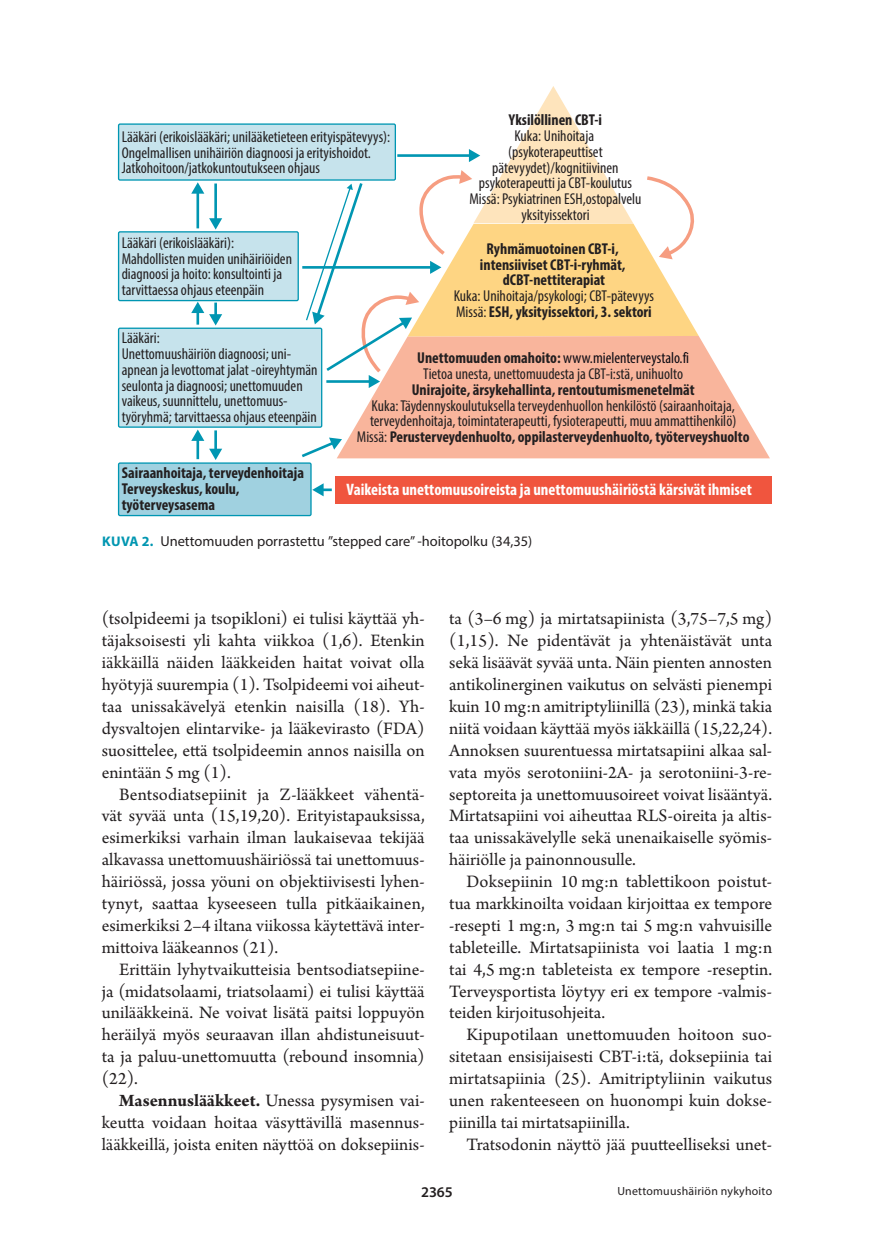
<style>
.page{position:relative;width:874px;height:1241px;background:#fff}
.page>*{position:absolute;margin:0;border:0;box-sizing:border-box;transform-origin:0 0}
.t1{font:18.38px/21.9px "Arno Pro";color:#231f20;text-align:justify}
.t2{font:700 condensed 16.62px "Myriad Pro";color:#fff}
.t3{font:condensed 15.75px/15.8px "Myriad Pro";color:#231f20}
.t4{font:700 condensed 15.75px/15.8px "Myriad Pro";color:#231f20}
.t5{font:600 14.88px "Myriad Pro";color:#231f20}
.kt{font:14.35px "Myriad Pro";color:#231f20}
.Ala{font:11.9px "Myriad Pro";letter-spacing:.02em;color:#231f20}
.s1{font-weight:700}
.s2{font-weight:400}
.s3{color:#0e0c14}
.s4{font-weight:700;font-size:14px;color:#0096b1}
</style>
<div class="page">
<div style="left:118px;top:124px;width:277px;height:56px;background:#c6e3ec"></div>
<div style="left:118px;top:123px;width:278px;height:58px;border:1px solid #0096b2"></div>
<div style="left:118px;top:232px;width:180px;height:68px;background:#c6e3ec"></div>
<div style="left:118px;top:231px;width:181px;height:70px;border:1px solid #0096b2"></div>
<div style="left:118px;top:328px;width:203px;height:99px;background:#c6e3ec"></div>
<div style="left:118px;top:327px;width:204px;height:100px;border:1px solid #0096b2"></div>
<div style="left:118px;top:463px;width:193px;height:52px;background:#a0d1e0"></div>
<div style="left:118px;top:462px;width:193px;height:54px;border:1px solid #0096b2"></div>
<div style="left:335px;top:476px;width:436px;height:28px;background:#f0553e"></div>
<svg style="left:342px;top:336px;width:427px;height:122px;fill:#f9b59c"></svg>
<hr style="left:196px;top:439px;width:3px;height:20px;background:#0096b2">
<svg style="left:191px;top:429px;width:13px;height:12px"></svg>
<hr style="left:214px;top:430px;width:3px;height:20px;background:#0096b2">
<svg style="left:209px;top:448px;width:13px;height:12px"></svg>
<svg style="left:191px;top:301px;width:31px;height:24px"></svg>
<hr style="left:196px;top:192px;width:3px;height:36px;background:#0096b2">
<svg style="left:191px;top:182px;width:13px;height:12px"></svg>
<hr style="left:214px;top:183px;width:3px;height:37px;background:#0096b2">
<svg style="left:209px;top:218px;width:13px;height:11px"></svg>
<hr style="left:302px;top:266px;width:130px;height:3px;background:#0096b2">
<svg style="left:302px;top:437px;width:40px;height:22px"></svg>
<svg style="left:312px;top:483px;width:19px;height:13px"></svg>
<svg style="left:305px;top:86px;width:393px;height:302px"></svg>
<p class="t3" style="left:469px;top:112px;width:173px;text-align:center"><span class="s1">Yksilöllinen CBT-i<br></span>Kuka: Unihoitaja (psykoterapeuttiset pätevyydet)/kognitiivinen psykoterapeutti ja CBT-koulutus<br>Missä: Psykiatrinen ESH,ostopalvelu yksityissektori</p>
<p class="t4" style="left:453px;top:240px;width:202px;text-align:center">Ryhmämuotoinen CBT-i, intensiiviset CBT-i-ryhmät, dCBT-nettiterapiat<br><span class="s2">Kuka: Unihoitaja/psykologi; CBT-pätevyys<br>Missä:</span> ESH, yksityissektori, 3. sektori</p>
<p class="t3" style="left:357px;top:350px;width:394px;text-align:center"><span class="s1">Unettomuuden omahoito:</span> <span class="s3">www.mielenterveystalo.fi<br></span>Tietoa unesta, unettomuudesta ja CBT-i:stä, unihuolto<br><span class="s1">Unirajoite, ärsykehallinta, rentoutumismenetelmät<br></span>Kuka: Täydennyskoulutuksella terveydenhuollon henkilöstö (sairaanhoitaja, terveydenhoitaja, toimintaterapeutti, fysioterapeutti, muu ammattihenkilö)<br>Missä: <span class="s1">Perusterveydenhuolto, oppilasterveydenhuolto, työterveyshuolto</span></p>
<p class="t2" style="left:346px;top:479px;width:407px">Vaikeista unettomuusoireista ja unettomuushäiriöstä kärsivät ihmiset</p>
<p class="kt" style="left:102px;top:532px;width:431px"><span class="s4">KUVA 2.</span> Unettomuuden porrastettu ”stepped care” -hoitopolku (34,35)</p>
<p class="t3" style="left:122px;top:129px;width:270px">Lääkäri (erikoislääkäri; unilääketieteen erityispätevyys):<br>Ongelmallisen unihäiriön diagnoosi ja erityishoidot.<br>Jatkohoitoon/jatkokuntoutukseen ohjaus</p>
<p class="t3" style="left:122px;top:235px;width:172px">Lääkäri (erikoislääkäri):<br>Mahdollisten muiden unihäiriöiden diagnoosi ja hoito: konsultointi ja tarvittaessa ohjaus eteenpäin</p>
<p class="t3" style="left:122px;top:330px;width:197px">Lääkäri:<br>Unettomuushäiriön diagnoosi; uni&shy;apnean ja levottomat jalat -oireyhtymän seulonta ja diagnoosi; unettomuuden vaikeus, suunnittelu, unettomuus&shy;työryhmä; tarvittaessa ohjaus eteenpäin</p>
<p class="t4" style="left:122px;top:464px;width:184px">Sairaanhoitaja, terveydenhoitaja<br>Terveyskeskus, koulu, työterveysasema</p>
<p class="t1" style="left:102px;top:609px;width:324px">(tsolpideemi ja tsopikloni) ei tulisi käyttää yh‑ täjaksoisesti yli kahta viikkoa (1,6). Etenkin iäkkäillä näiden lääkkeiden haitat voivat olla hyötyjä suurempia (1). Tsolpideemi voi aiheut&shy;taa unissakävelyä etenkin naisilla (18). Yh‑ dysvaltojen elintarvike- ja lääkevirasto (FDA) suosittelee, että tsolpideemin annos naisilla on enintään 5 mg (1).</p>
<p class="t1" style="left:102px;top:784px;width:324px;text-indent:17px">Bentsodiatsepiinit ja Z-lääkkeet vähentä‑ vät syvää unta (15,19,20). Erityistapauksissa, esimerkiksi varhain ilman laukaisevaa tekijää alkavassa unettomuushäiriössä tai unettomuus‑ häiriössä, jossa yöuni on objektiivisesti lyhen‑ tynyt, saattaa kyseeseen tulla pitkäaikainen, esimerkiksi 2–4 iltana viikossa käytettävä inter‑ mittoiva lääkeannos (21).</p>
<p class="t1" style="left:102px;top:959px;width:324px;text-indent:17px">Erittäin lyhytvaikutteisia bentsodiatsepiine‑ ja (midatsolaami, triatsolaami) ei tulisi käyttää unilääkkeinä. Ne voivat lisätä paitsi loppuyön heräilyä myös seuraavan illan ahdistuneisuut‑ ta ja paluu-unettomuutta (rebound insomnia) (22).</p>
<p class="t1" style="left:102px;top:1090px;width:324px;text-indent:17px"><span class="s1">Masennuslääkkeet.</span> Unessa pysymisen vai‑ keutta voidaan hoitaa väsyttävillä masennus‑ lääkkeillä, joista eniten näyttöä on doksepiinis‑</p>
<p class="t1" style="left:449px;top:609px;width:324px">ta (3–6 mg) ja mirtatsapiinista (3,75–7,5 mg) (1,15). Ne pidentävät ja yhtenäistävät unta sekä lisäävät syvää unta. Näin pienten annosten antikolinerginen vaikutus on selvästi pienempi kuin 10 mg:n amitriptyliinillä (23), minkä takia niitä voidaan käyttää myös iäkkäillä (15,22,24).<br>Annoksen suurentuessa mirtatsapiini alkaa sal‑ vata myös serotoniini-2A- ja serotoniini-3-re‑ septoreita ja unettomuusoireet voivat lisääntyä.<br>Mirtatsapiini voi aiheuttaa RLS-oireita ja altis‑ taa unissakävelylle sekä unenaikaiselle syömis‑ häiriölle ja painonnousulle.</p>
<p class="t1" style="left:449px;top:871px;width:324px;text-indent:17px">Doksepiinin 10 mg:n tablettikoon poistut‑ tua markkinoilta voidaan kirjoittaa ex tempore ‑resepti 1 mg:n, 3 mg:n tai 5 mg:n vahvuisille tableteille. Mirtatsapiinista voi laatia 1 mg:n tai 4,5 mg:n tableteista ex tempore ‑reseptin.<br>Terveysportista löytyy eri ex tempore ‑valmis‑ teiden kirjoitusohjeita.</p>
<p class="t1" style="left:449px;top:1024px;width:324px;text-indent:17px">Kipupotilaan unettomuuden hoitoon suo‑ sitetaan ensisijaisesti CBT-i:tä, doksepiinia tai mirtatsapiinia (25). Amitriptyliinin vaikutus unen rakenteeseen on huonompi kuin dokse‑ piinilla tai mirtatsapiinilla.</p>
<p class="t1" style="left:466px;top:1134px;width:307px">Tratsodonin näyttö jää puutteelliseksi unet‑</p>
<p class="t5" style="left:421px;top:1182px;width:33px">2365</p>
<p class="Ala" style="left:617px;top:1183px;width:156px">Unettomuushäiriön nykyhoito</p>
</div>
